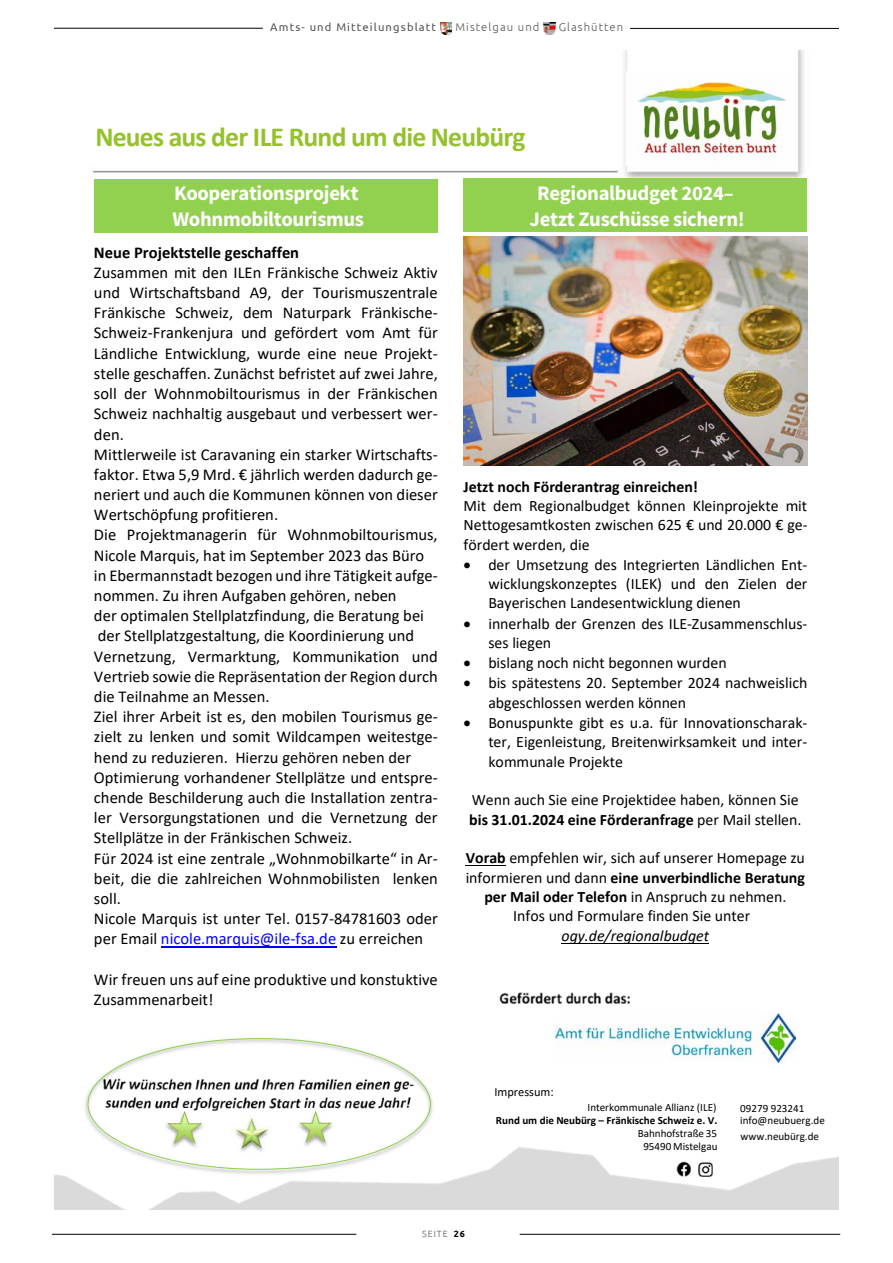
<style>
.page{position:relative;width:893px;height:1263px;background:#fff}
.page>*{position:absolute;margin:0;border:0;box-sizing:border-box;transform-origin:0 0}
.t1{font:700 27.6px "Calibri";letter-spacing:-.03em;color:#95c12b}
.t2{font:700 20.7px/26px "Source Sans Pro";letter-spacing:-.015em;color:#fff}
.t3{font:16.5px/20.2px "Calibri";color:#000}
.t4{font:700 16.5px "Calibri";color:#000}
.t5{font:15.9px/19.4px "Calibri";color:#000;text-align:justify}
.t6{font:700 15.9px "Calibri";color:#000}
.t7{font:italic 15.9px "Calibri";letter-spacing:-.005em;color:#000}
.t8{font:12.45px "Calibri";letter-spacing:-.005em;color:#000}
.t9{font:11.25px "Ubuntu";letter-spacing:.1em;color:#575756}
.t10{font:300 11.25px "Ubuntu";letter-spacing:.095em;color:#575756}
.t11{font:11.1px/13.2px "Calibri";color:#000;text-align:center}
.t12{font:700 11.1px "Calibri";color:#000}
.t13{font:300 9px "Ubuntu";letter-spacing:.1em;color:#575756}
.s1{color:#00f}
.s2{font-weight:700}
.s3{font-weight:700;color:#000}
</style>
<div class="page">
<hr style="left:52px;top:1234px;width:304px;height:1px;background:#000">
<hr style="left:520px;top:1234px;width:320px;height:1px;background:#000">
<hr style="left:54px;top:28px;width:209px;height:1px;background:#000">
<hr style="left:630px;top:28px;width:209px;height:1px;background:#000">
<svg style="left:440px;top:22px;width:12px;height:12px"></svg>
<svg style="left:544px;top:22px;width:11px;height:13px"></svg>
<img style="left:54px;top:51px;width:785px;height:1158px">
<div style="left:54px;top:309px;width:785px;height:129px;background:#fff"></div>
<div style="left:54px;top:438px;width:785px;height:129px;background:#fff"></div>
<div style="left:54px;top:567px;width:785px;height:129px;background:#fff"></div>
<div style="left:54px;top:696px;width:785px;height:129px;background:#fff"></div>
<div style="left:54px;top:825px;width:785px;height:129px;background:#fff"></div>
<div style="left:54px;top:954px;width:785px;height:129px;background:#fff"></div>
<img style="left:627px;top:72px;width:168px;height:94px">
<hr style="left:161px;top:946px;width:175px;height:1px;background:#00f">
<hr style="left:466px;top:865px;width:40px;height:1px;background:#000">
<hr style="left:562px;top:943px;width:147px;height:1px;background:#000">
<div style="left:94px;top:179px;width:344px;height:54px;background:#92d050"></div>
<img style="left:698px;top:1162px;width:14px;height:15px">
<img style="left:676px;top:1161px;width:15px;height:16px">
<img style="left:89px;top:1177px;width:339px;height:18px">
<img style="left:83px;top:1038px;width:353px;height:139px">
<img style="left:138px;top:1063px;width:242px;height:82px">
<img style="left:294px;top:1108px;width:43px;height:42px">
<svg style="left:299px;top:1109px;width:35px;height:35px"></svg>
<img style="left:230px;top:1115px;width:43px;height:41px">
<img style="left:162px;top:1108px;width:45px;height:43px">
<svg style="left:167px;top:1109px;width:37px;height:36px"></svg>
<div style="left:463px;top:178px;width:344px;height:54px;background:#92d050"></div>
<img style="left:499px;top:992px;width:132px;height:13px">
<img style="left:555px;top:1013px;width:240px;height:50px">
<img style="left:464px;top:237px;width:343px;height:229px">
<p class="t9" style="left:270px;top:20px;width:167px">Amts- und Mitteilungsblatt</p>
<p class="t10" style="left:455px;top:20px;width:85px">Mistelgau und</p>
<p class="t10" style="left:559px;top:20px;width:66px">Glashütten</p>
<h1 class="t1" style="left:95px;top:118px;width:432px">Neues aus der ILE Rund um die Neubürg</h1>
<p class="t2" style="left:172px;top:182px;width:193px">Kooperationsprojekt<br>Wohnmobiltourismus</p>
<p class="t4" style="left:94px;top:241px;width:207px">Neue Projektstelle geschaffen</p>
<p class="t3" style="left:94px;top:262px;width:345px">Zusammen mit den ILEn Fränkische Schweiz Aktiv und Wirtschaftsband A9, der Tourismuszentrale Fränkische Schweiz, dem Naturpark Fränkische-Schweiz-Frankenjura und gefördert vom Amt für Ländliche Entwicklung, wurde eine neue Projekt&shy;stelle geschaffen. Zunächst befristet auf zwei Jahre, soll der Wohnmobiltourismus in der Fränkischen Schweiz nachhaltig ausgebaut und verbessert wer&shy;den.<br>Mittlerweile ist Caravaning ein starker Wirtschafts&shy;faktor. Etwa 5,9 Mrd. € jährlich werden dadurch ge&shy;neriert und auch die Kommunen können von dieser Wertschöpfung profitieren.<br>Die Projektmanagerin für Wohnmobiltourismus, Nicole Marquis, hat im September 2023 das Büro in Ebermannstadt bezogen und ihre Tätigkeit aufge&shy;nommen. Zu ihren Aufgaben gehören, neben<br>der optimalen Stellplatzfindung, die Beratung bei der Stellplatzgestaltung, die Koordinierung und Vernetzung, Vermarktung, Kommunikation und Vertrieb sowie die Repräsentation der Region durch die Teilnahme an Messen.<br>Ziel ihrer Arbeit ist es, den mobilen Tourismus ge&shy;zielt zu lenken und somit Wildcampen weitestge&shy;hend zu reduzieren. Hierzu gehören neben der Optimierung vorhandener Stellplätze und entspre&shy;chende Beschilderung auch die Installation zentra&shy;ler Versorgungstationen und die Vernetzung der Stellplätze in der Fränkischen Schweiz.<br>Für 2024 ist eine zentrale „Wohnmobilkarte“ in Ar&shy;beit, die die zahlreichen Wohnmobilisten lenken soll.<br>Nicole Marquis ist unter Tel. 0157-84781603 oder per Email <span class="s1">nicole.marquis@ile-fsa.de</span> zu erreichen</p>
<p class="t3" style="left:94px;top:969px;width:345px">Wir freuen uns auf eine produktive und konstuktive<br>Zusammenarbeit!</p>
<p class="t2" style="left:529px;top:181px;width:217px;text-align:center">Regionalbudget 2024–<br>Jetzt Zuschüsse sichern!</p>
<p class="t6" style="left:463px;top:475px;width:236px">Jetzt noch Förderantrag einreichen!</p>
<p class="t5" style="left:463px;top:495px;width:345px">Mit dem Regionalbudget können Kleinprojekte mit Nettogesamtkosten zwischen 625 € und 20.000 € ge&shy;fördert werden, die</p>
<p class="t5" style="left:488px;top:554px;width:321px;text-indent:-25px">• der Umsetzung des Integrierten Ländlichen Ent&shy;wicklungskonzeptes (ILEK) und den Zielen der Bayerischen Landesentwicklung dienen</p>
<p class="t5" style="left:488px;top:613px;width:321px;text-indent:-25px">• innerhalb der Grenzen des ILE-Zusammenschlus&shy;ses liegen</p>
<p class="t5" style="left:464px;top:653px;width:265px">• bislang noch nicht begonnen wurden</p>
<p class="t5" style="left:488px;top:673px;width:321px;text-indent:-25px">• bis spätestens 20. September 2024 nachweislich abgeschlossen werden können</p>
<p class="t5" style="left:488px;top:712px;width:321px;text-indent:-25px">• Bonuspunkte gibt es u.a. für Innovationscharak&shy;ter, Eigenleistung, Breitenwirksamkeit und inter&shy;kommunale Projekte</p>
<p class="t5" style="left:469px;top:790px;width:334px">Wenn auch Sie eine Projektidee haben, können Sie <span class="s2">bis 31.01.2024 eine Förderanfrage</span> per Mail stellen.</p>
<p class="t5" style="left:466px;top:848px;width:341px;text-align:center"><span class="s2">Vorab</span> empfehlen wir, sich auf unserer Homepage zu informieren und dann <span class="s2">eine unverbindliche Beratung per Mail oder Telefon</span> in Anspruch zu nehmen.<br>Infos und Formulare finden Sie unter</p>
<p class="t7" style="left:562px;top:924px;width:149px">ogy.de/regionalbudget</p>
<p class="t8" style="left:494px;top:1083px;width:61px">Impressum:</p>
<p class="t11" style="left:588px;top:1100px;width:130px">Interkommunale Allianz (ILE)</p>
<p class="t12" style="left:496px;top:1113px;width:223px">Rund um die Neubürg – Fränkische Schweiz e. V.</p>
<p class="t11" style="left:638px;top:1126px;width:81px">Bahnhofstraße 35<br>95490 Mistelgau</p>
<p class="t11" style="left:740px;top:1102px;width:86px;line-height:11.9px;text-align:left">09279 923241 info@neubuerg.de</p>
<p class="t11" style="left:741px;top:1130px;width:80px">www.neubürg.de</p>
<p class="t13" style="left:422px;top:1228px;width:44px">SEITE <span class="s3">26</span></p>
</div>
